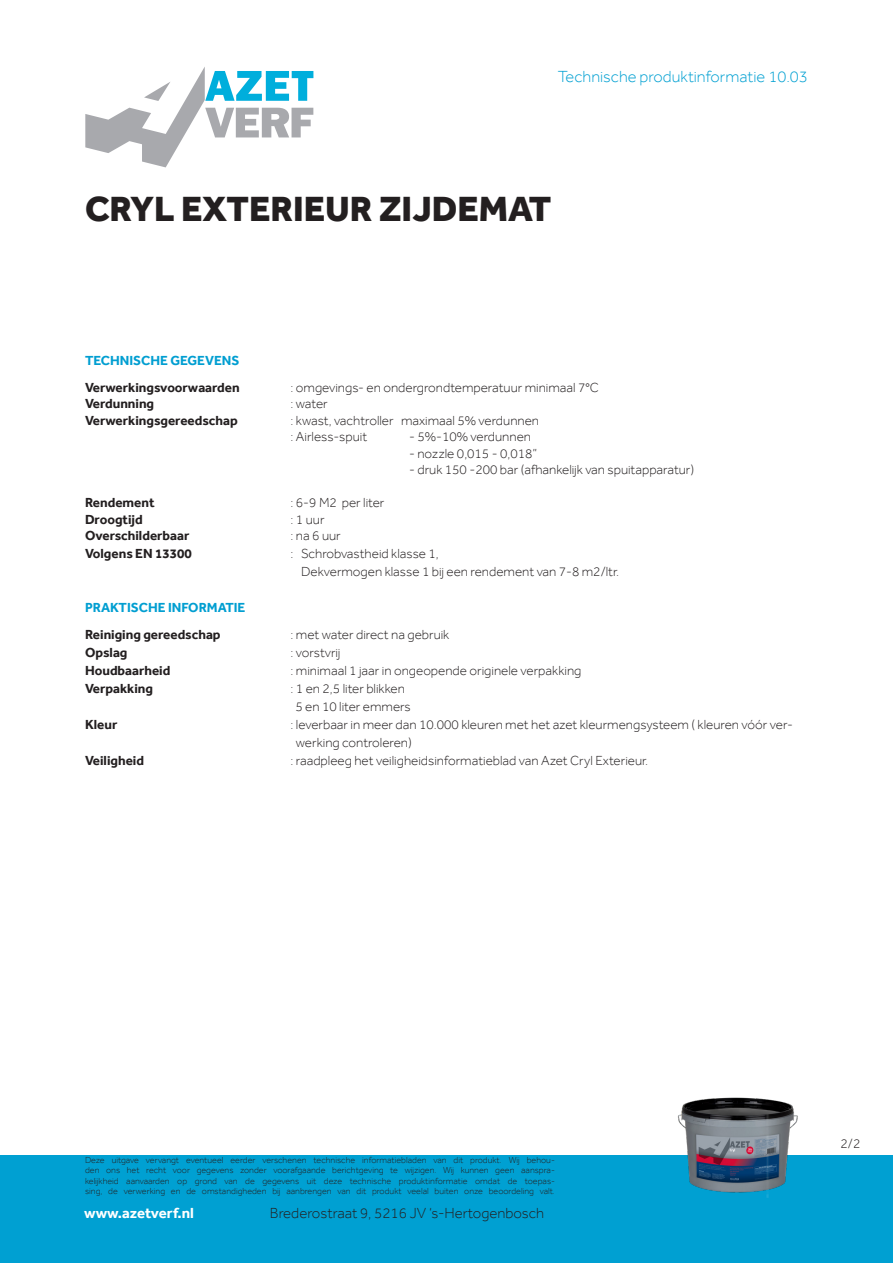
<style>
.page{position:relative;width:893px;height:1263px;background:#fff}
.page>*{position:absolute;margin:0;border:0;box-sizing:border-box;transform-origin:0 0}
.kop_product{font:800 36px "Effra";color:#231f20}
.nummer_rechts_boven{font:300 16.5px "Effra";color:#00a0d2}
.body{font:300 15px "Effra";color:#231f20}
.body-2{font:700 15px "Effra";color:#fff}
.body-3{font:300 13.5px/18px "Effra";color:#231f20;text-align:center}
.body-4{font:700 13.5px "Effra";color:#231f20}
.body-5{font:700 13.5px "Effra";color:#019ed1}
.body-6{font:300 9px/10.5px "Effra";color:#231f20;text-align:justify}
</style>
<div class="page">
<div style="left:0;top:1155px;width:893px;height:108px;background:#00a0d2"></div>
<svg style="left:85px;top:67px;width:229px;height:100px"></svg>
<img style="left:678px;top:1097px;width:120px;height:101px">
<p class="nummer_rechts_boven" style="left:558px;top:66px;width:252px">Technische produktinformatie 10.03</p>
<p class="kop_product" style="left:85px;top:188px;width:468px">CRYL EXTERIEUR ZIJDEMAT</p>
<p class="body-5" style="left:85px;top:352px;width:156px">TECHNISCHE GEGEVENS</p>
<p class="body-4" style="left:85px;top:379px;width:156px">Verwerkingsvoorwaarden</p>
<p class="body-3" style="left:291px;top:378px;width:310px">: omgevings- en ondergrondtemperatuur minimaal 7°C</p>
<p class="body-4" style="left:85px;top:396px;width:71px">Verdunning</p>
<p class="body-3" style="left:291px;top:394px;width:39px">: water</p>
<p class="body-4" style="left:85px;top:412px;width:154px">Verwerkingsgereedschap</p>
<p class="body-3" style="left:291px;top:411px;width:250px">: kwast, vachtroller maximaal 5% verdunnen</p>
<p class="body-3" style="left:291px;top:427px;width:78px">: Airless-spuit</p>
<p class="body-3" style="left:409px;top:427px;width:123px">- 5%-10% verdunnen</p>
<p class="body-3" style="left:409px;top:444px;width:129px">- nozzle 0,015 - 0,018”</p>
<p class="body-3" style="left:409px;top:460px;width:287px">- druk 150 -200 bar (afhankelijk van spuitapparatur)</p>
<p class="body-4" style="left:85px;top:495px;width:71px">Rendement</p>
<p class="body-3" style="left:291px;top:493px;width:95px">: 6-9 M2 per liter</p>
<p class="body-4" style="left:85px;top:511px;width:59px">Droogtijd</p>
<p class="body-3" style="left:291px;top:510px;width:35px">: 1 uur</p>
<p class="body-4" style="left:85px;top:528px;width:106px">Overschilderbaar</p>
<p class="body-3" style="left:291px;top:526px;width:52px">: na 6 uur</p>
<p class="body-4" style="left:85px;top:546px;width:108px">Volgens EN 13300</p>
<p class="body-3" style="left:291px;top:544px;width:150px">: Schrobvastheid klasse 1,</p>
<p class="body-3" style="left:301px;top:562px;width:319px">Dekvermogen klasse 1 bij een rendement van 7-8 m2/ltr.</p>
<p class="body-5" style="left:85px;top:600px;width:162px">PRAKTISCHE INFORMATIE</p>
<p class="body-4" style="left:85px;top:627px;width:137px">Reiniging gereedschap</p>
<p class="body-3" style="left:291px;top:625px;width:160px">: met water direct na gebruik</p>
<p class="body-4" style="left:85px;top:645px;width:44px">Opslag</p>
<p class="body-3" style="left:291px;top:643px;width:51px">: vorstvrij</p>
<p class="body-4" style="left:85px;top:663px;width:87px">Houdbaarheid</p>
<p class="body-3" style="left:291px;top:661px;width:292px">: minimaal 1 jaar in ongeopende originele verpakking</p>
<p class="body-4" style="left:85px;top:681px;width:70px">Verpakking</p>
<p class="body-3" style="left:291px;top:679px;width:122px">: 1 en 2,5 liter blikken<br>5 en 10 liter emmers</p>
<p class="body-4" style="left:85px;top:717px;width:34px">Kleur</p>
<p class="body-3" style="left:296px;top:715px;width:498px;text-align:left;text-indent:-5px">: leverbaar in meer dan 10.000 kleuren met het azet kleurmengsysteem ( kleuren vóór ver&shy;werking controleren)</p>
<p class="body-4" style="left:85px;top:753px;width:60px">Veiligheid</p>
<p class="body-3" style="left:291px;top:751px;width:359px">: raadpleeg het veiligheidsinformatieblad van Azet Cryl Exterieur.</p>
<p class="body-6" style="left:85px;top:1154px;width:471px">Deze uitgave vervangt eventueel eerder verschenen technische informatiebladen van dit produkt. Wij behou&shy;den ons het recht voor gegevens zonder voorafgaande berichtgeving te wijzigen. Wij kunnen geen aanspra&shy;kelijkheid aanvaarden op grond van de gegevens uit deze technische produktinformatie omdat de toepas&shy;sing, de verwerking en de omstandigheden bij aanbrengen van dit produkt veelal buiten onze beoordeling valt.</p>
<p class="body-2" style="left:84px;top:1204px;width:111px">www.azetverf.nl</p>
<p class="body" style="left:270px;top:1204px;width:276px">Brederostraat 9, 5216 JV ‘s-Hertogenbosch</p>
<p class="body-3" style="left:841px;top:1135px;width:21px">2/2</p>
</div>
